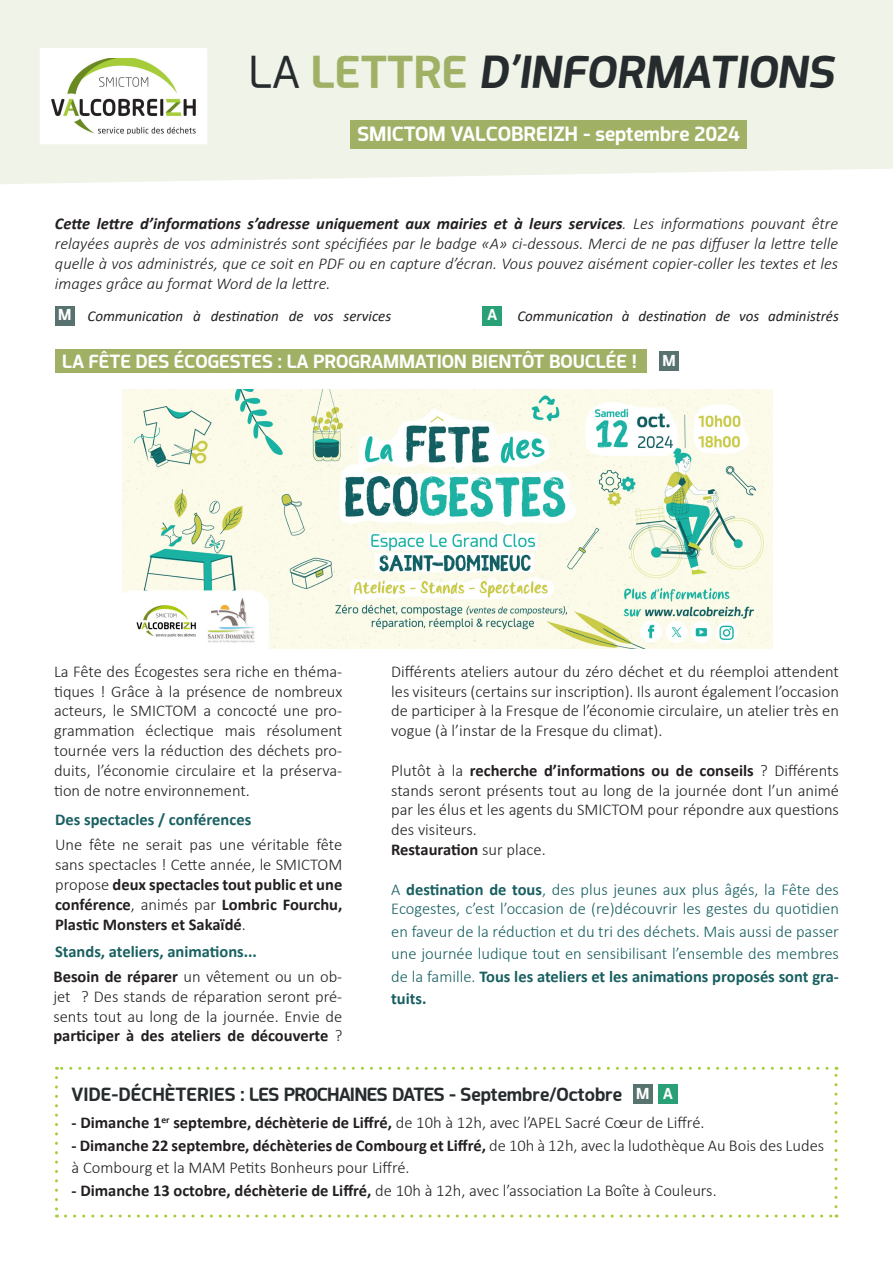
<style>
.page{position:relative;width:893px;height:1263px;background:#fff}
.page>*{position:absolute;margin:0;border:0;box-sizing:border-box;transform-origin:0 0}
.t1{font:italic 700 43.5px "Acephimere";color:#262b2d}
.t2{font:700 19.5px "Acephimere";color:#fff}
.t3{font:700 18px "Acephimere";color:#262b2d}
.t4{font:700 18px "Acephimere";color:#fff}
.t5{font:300 16.5px/19.8px "Calibri";color:#231f20;text-align:justify}
.t6{font:italic 300 16.5px/19.8px "Calibri";color:#231f20;text-align:justify}
.t7{font:300 16.5px/22.5px "Calibri";color:#185f61}
.t8{font:700 16.5px "Calibri";color:#231f20}
.t9{font:700 16.5px "Calibri";color:#196061}
.t10{font:italic 15px "Calibri";color:#231f20}
.t11{font:700 15px "Acephimere";color:#fff}
.s1{font-weight:400;font-style:normal}
.s2{font-style:normal;color:#a0b166}
.s3{font-weight:700}
.s4{font-weight:300}
</style>
<div class="page">
<svg style="left:0;top:0;width:893px;height:184px;background:#f1f3e9"></svg>
<img style="left:51px;top:59px;width:145px;height:74px">
<div style="left:350px;top:120px;width:397px;height:29px;background:#a0b166"></div>
<div style="left:55px;top:306px;width:19px;height:19px;background:#57726f"></div>
<div style="left:659px;top:352px;width:20px;height:19px;background:#57726f"></div>
<div style="left:483px;top:306px;width:19px;height:19px;background:#2aa076"></div>
<div style="left:55px;top:349px;width:591px;height:24px;background:#a0b166"></div>
<div style="left:633px;top:1085px;width:19px;height:19px;background:#57726f"></div>
<div style="left:658px;top:1085px;width:19px;height:19px;background:#2aa076"></div>
<svg style="left:55px;top:1077px;width:3px;height:140px"></svg>
<svg style="left:65px;top:1214px;width:772px;height:3px"></svg>
<svg style="left:834px;top:1067px;width:3px;height:140px"></svg>
<svg style="left:57px;top:1067px;width:770px;height:3px"></svg>
<img style="left:122px;top:390px;width:651px;height:258px">
<p class="t1" style="left:248px;top:42px;width:587px"><span class="s1">LA</span> <span class="s2">LETTRE</span> D’INFORMATIONS</p>
<p class="t2" style="left:357px;top:120px;width:384px">SMICTOM VALCOBREIZH - septembre 2024</p>
<p class="t6" style="left:55px;top:214px;width:785px"><span class="s3">Cette lettre d’informations s’adresse uniquement aux mairies et à leurs services</span>. Les informations pouvant être relayées auprès de vos administrés sont spécifiées par le badge «A» ci-dessous. Merci de ne pas diffuser la lettre telle quelle à vos administrés, que ce soit en PDF ou en capture d’écran. Vous pouvez aisément copier-coller les textes et les images grâce au format Word de la lettre.</p>
<p class="t11" style="left:58px;top:304px;width:15px">M</p>
<p class="t10" style="left:88px;top:306px;width:305px">Communication à destination de vos services</p>
<p class="t11" style="left:487px;top:304px;width:11px">A</p>
<p class="t10" style="left:517px;top:306px;width:323px">Communication à destination de vos administrés</p>
<p class="t4" style="left:62px;top:349px;width:576px">LA FÊTE DES ÉCOGESTES : LA PROGRAMMATION BIENTÔT BOUCLÉE !</p>
<p class="t11" style="left:662px;top:350px;width:15px">M</p>
<p class="t5" style="left:54px;top:661px;width:290px">La Fête des Écogestes sera riche en théma&shy;tiques ! Grâce à la présence de nombreux acteurs, le SMICTOM a concocté une pro&shy;grammation éclectique mais résolument tournée vers la réduction des déchets pro&shy;duits, l’économie circulaire et la préserva&shy;tion de notre environnement.</p>
<p class="t9" style="left:55px;top:808px;width:198px">Des spectacles / conférences</p>
<p class="t5" style="left:55px;top:835px;width:289px">Une fête ne serait pas une véritable fête sans spectacles ! Cette année, le SMICTOM propose <span class="s3">deux spectacles tout public et une conférence</span>, animés par <span class="s3">Lombric Fourchu, Plastic Monsters et Sakaïdé</span>.</p>
<p class="t9" style="left:55px;top:940px;width:203px">Stands, ateliers, animations...</p>
<p class="t5" style="left:53px;top:966px;width:290px"><span class="s3">Besoin de réparer</span> un vêtement ou un ob&shy;jet ? Des stands de réparation seront pré&shy;sents tout au long de la journée. Envie de <span class="s3">participer à des ateliers de découverte</span> ?</p>
<p class="t5" style="left:391px;top:661px;width:449px">Différents ateliers autour du zéro déchet et du réemploi attendent les visiteurs (certains sur inscription). Ils auront également l’occasion de participer à la Fresque de l’économie circulaire, un atelier très en vogue (à l’instar de la Fresque du climat).</p>
<p class="t5" style="left:391px;top:760px;width:449px">Plutôt à la <span class="s3">recherche d’informations ou de conseils</span> ? Différents stands seront présents tout au long de la journée dont l’un animé par les élus et les agents du SMICTOM pour répondre aux questions des visiteurs.</p>
<p class="t8" style="left:391px;top:838px;width:156px">Restauration <span class="s4">sur place.</span></p>
<p class="t7" style="left:391px;top:879px;width:449px;line-height:19.8px">A <span class="s3">destination de tous</span>, des plus jeunes aux plus âgés, la Fête des<br>Ecogestes, c’est l’occasion de (re)découvrir les gestes du quotidien</p>
<p class="t7" style="left:391px;top:920px;width:449px;text-align:justify">en faveur de la réduction et du tri des déchets. Mais aussi de passer une journée ludique tout en sensibilisant l’ensemble des membres de la famille. <span class="s3">Tous les ateliers et les animations proposés sont gra&shy;tuits.</span></p>
<p class="t3" style="left:72px;top:1082px;width:552px">VIDE-DÉCHÈTERIES : LES PROCHAINES DATES - Septembre/Octobre</p>
<p class="t11" style="left:636px;top:1083px;width:15px">M</p>
<p class="t11" style="left:663px;top:1083px;width:11px">A</p>
<p class="t8" style="left:72px;top:1111px;width:634px">- Dimanche 1<sup>er</sup> septembre, déchèterie de Liffré, <span class="s4">de 10h à 12h, avec l’APEL Sacré Coeur de Liffré.</span></p>
<p class="t5" style="left:72px;top:1134px;width:754px;line-height:22.5px"><span class="s3">- Dimanche 22 septembre, déchèteries de Combourg et Liffré,</span> de 10h à 12h, avec la ludothèque Au Bois des Ludes à Combourg et la MAM Petits Bonheurs pour Liffré.</p>
<p class="t5" style="left:72px;top:1180px;width:647px"><span class="s3">- Dimanche 13 octobre, déchèterie de Liffré,</span> de 10h à 12h, avec l’association La Boîte à Couleurs.</p>
</div>
